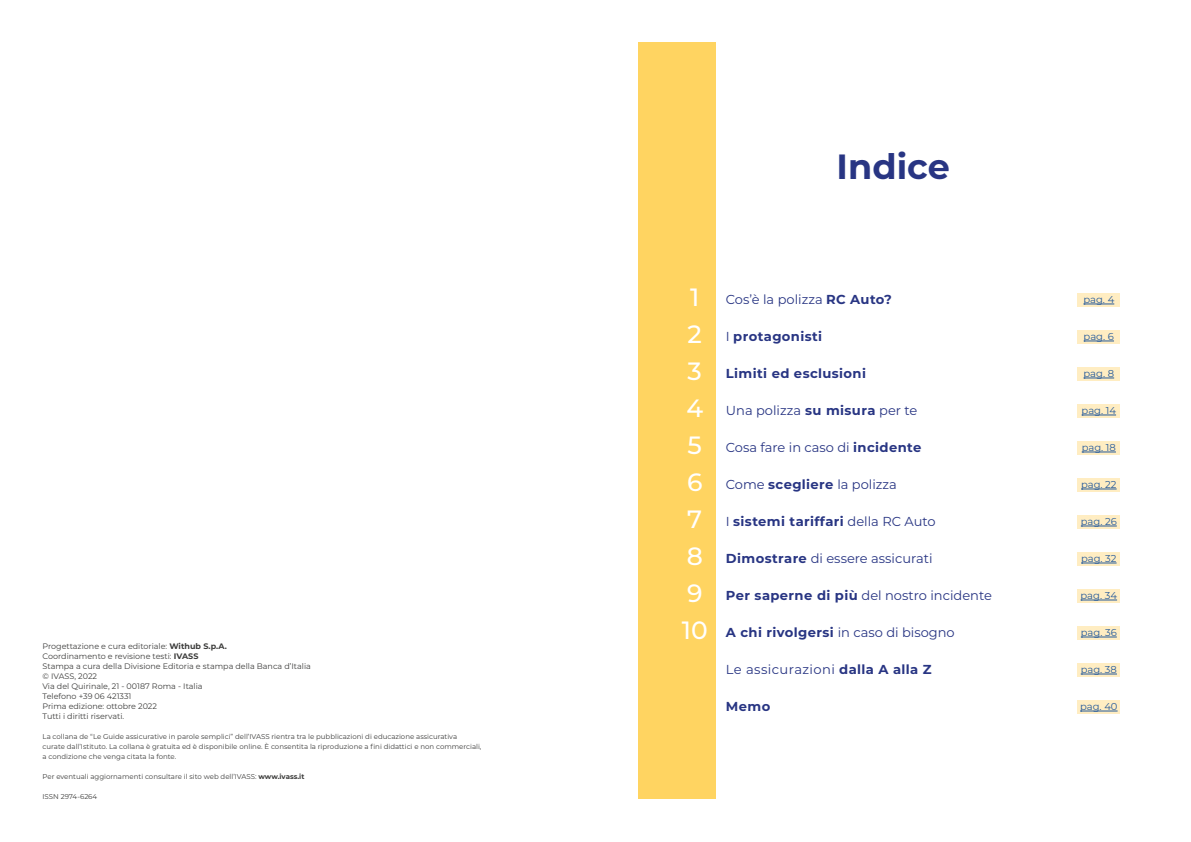
<style>
.page{position:relative;width:1191px;height:842px;background:#fff}
.page>*{position:absolute;margin:0;border:0;box-sizing:border-box;transform-origin:0 0}
.t1{font:700 35px "Montserrat";color:#283583}
.t2{font:500 25px/37px "Montserrat";color:#fff;text-align:center}
.t3{font:13px "Montserrat";color:#283583}
.t4{font:700 13px "Montserrat";letter-spacing:.03em;color:#283583}
.t5{font:13px "Montserrat";letter-spacing:.03em;color:#283583}
.t6{font:10px "Montserrat";color:#275b9b}
.t7{font:8px/10px "Montserrat";color:#3c3c3b}
.t8{font:7px/10px "Montserrat";color:#3c3c3b}
.s1{font-weight:700}
.s2{font-weight:400}
</style>
<div class="page">
<div style="left:1077px;top:293px;width:43px;height:14px;background:#ffedc2"></div>
<div style="left:1077px;top:330px;width:43px;height:14px;background:#ffedc2"></div>
<div style="left:1077px;top:367px;width:43px;height:14px;background:#ffedc2"></div>
<div style="left:1077px;top:404px;width:43px;height:14px;background:#ffedc2"></div>
<div style="left:1077px;top:441px;width:43px;height:14px;background:#ffedc2"></div>
<div style="left:1077px;top:478px;width:43px;height:14px;background:#ffedc2"></div>
<div style="left:1077px;top:515px;width:43px;height:14px;background:#ffedc2"></div>
<div style="left:1077px;top:589px;width:43px;height:14px;background:#ffedc2"></div>
<div style="left:1077px;top:663px;width:43px;height:14px;background:#ffedc2"></div>
<div style="left:1077px;top:552px;width:43px;height:14px;background:#ffedc2"></div>
<div style="left:1077px;top:626px;width:43px;height:14px;background:#ffedc2"></div>
<div style="left:1077px;top:701px;width:43px;height:13px;background:#ffedc2"></div>
<div style="left:638px;top:43px;width:78px;height:756px;background:#ffd461"></div>
<hr style="left:1083px;top:304px;width:31px;height:1px;background:#275b9b">
<hr style="left:1083px;top:341px;width:31px;height:1px;background:#275b9b">
<hr style="left:1083px;top:378px;width:31px;height:1px;background:#275b9b">
<hr style="left:1081px;top:415px;width:35px;height:1px;background:#275b9b">
<hr style="left:1081px;top:452px;width:35px;height:1px;background:#275b9b">
<hr style="left:1081px;top:489px;width:35px;height:1px;background:#275b9b">
<hr style="left:1080px;top:526px;width:36px;height:1px;background:#275b9b">
<hr style="left:1081px;top:563px;width:35px;height:1px;background:#275b9b">
<hr style="left:1080px;top:600px;width:37px;height:1px;background:#275b9b">
<hr style="left:1080px;top:637px;width:36px;height:1px;background:#275b9b">
<hr style="left:1080px;top:674px;width:37px;height:1px;background:#275b9b">
<hr style="left:1080px;top:711px;width:37px;height:1px;background:#275b9b">
<p class="t7" style="left:43px;top:641px;width:270px">Progettazione e cura editoriale: <span class="s1">Withub S.p.A.<br></span>Coordinamento e revisione testi: <span class="s1">IVASS<br></span>Stampa a cura della Divisione Editoria e stampa della Banca d’Italia © IVASS, 2022<br>Via del Quirinale, 21 - 00187 Roma - Italia<br>Telefono +39 06 421331<br>Prima edizione: ottobre 2022<br>Tutti i diritti riservati.</p>
<p class="t8" style="left:43px;top:732px;width:440px">La collana de “Le Guide assicurative in parole semplici” dell’IVASS rientra tra le pubblicazioni di educazione assicurativa<br>curate dall’Istituto. La collana è gratuita ed è disponibile online. È consentita la riproduzione a fini didattici e non commerciali, a condizione che venga citata la fonte.</p>
<p class="t8" style="left:43px;top:772px;width:263px">Per eventuali aggiornamenti consultare il sito web dell’IVASS: <span class="s1">www.ivass.it</span></p>
<p class="t8" style="left:43px;top:792px;width:56px">ISSN 2974-6264</p>
<h1 class="t1" style="left:836px;top:141px;width:115px">Indice</h1>
<h2 class="t2" style="left:682px;top:278px;width:27px">1<br>2<br>3<br>4<br>5<br>6<br>7<br>8<br>9<br>10</h2>
<h3 class="t3" style="left:726px;top:291px;width:168px">Cos’è la polizza <span class="s1">RC Auto?</span></h3>
<h3 class="t4" style="left:726px;top:327px;width:98px"><span class="s2">I</span> protagonisti</h3>
<h3 class="t4" style="left:726px;top:364px;width:142px">Limiti ed esclusioni</h3>
<h3 class="t3" style="left:726px;top:402px;width:193px">Una polizza <span class="s1">su misura</span> per te</h3>
<h3 class="t3" style="left:726px;top:439px;width:197px">Cosa fare in caso di <span class="s1">incidente</span></h3>
<h3 class="t3" style="left:726px;top:476px;width:172px">Come <span class="s1">scegliere</span> la polizza</h3>
<h3 class="t4" style="left:726px;top:512px;width:211px"><span class="s2">I</span> sistemi tariffari <span class="s2">della RC Auto</span></h3>
<h3 class="t3" style="left:726px;top:550px;width:208px"><span class="s1">Dimostrare</span> di essere assicurati</h3>
<h3 class="t3" style="left:726px;top:587px;width:267px"><span class="s1">Per saperne di più</span> del nostro incidente</h3>
<h3 class="t3" style="left:726px;top:624px;width:230px"><span class="s1">A chi rivolgersi</span> in caso di bisogno</h3>
<h3 class="t5" style="left:726px;top:661px;width:207px">Le assicurazioni <span class="s1">dalla A alla Z</span></h3>
<h3 class="t4" style="left:726px;top:697px;width:46px">Memo</h3>
<h3 class="t6" style="left:1083px;top:293px;width:32px">pag. 4</h3>
<h3 class="t6" style="left:1083px;top:330px;width:32px">pag. 6</h3>
<h3 class="t6" style="left:1083px;top:367px;width:32px">pag. 8</h3>
<h3 class="t6" style="left:1081px;top:404px;width:36px">pag. 14</h3>
<h3 class="t6" style="left:1081px;top:441px;width:36px">pag. 18</h3>
<h3 class="t6" style="left:1081px;top:478px;width:37px">pag. 22</h3>
<h3 class="t6" style="left:1080px;top:515px;width:37px">pag. 26</h3>
<h3 class="t6" style="left:1081px;top:552px;width:37px">pag. 32</h3>
<h3 class="t6" style="left:1080px;top:589px;width:38px">pag. 34</h3>
<h3 class="t6" style="left:1080px;top:626px;width:37px">pag. 36</h3>
<h3 class="t6" style="left:1080px;top:663px;width:38px">pag. 38</h3>
<h3 class="t6" style="left:1080px;top:700px;width:39px">pag. 40</h3>
</div>
